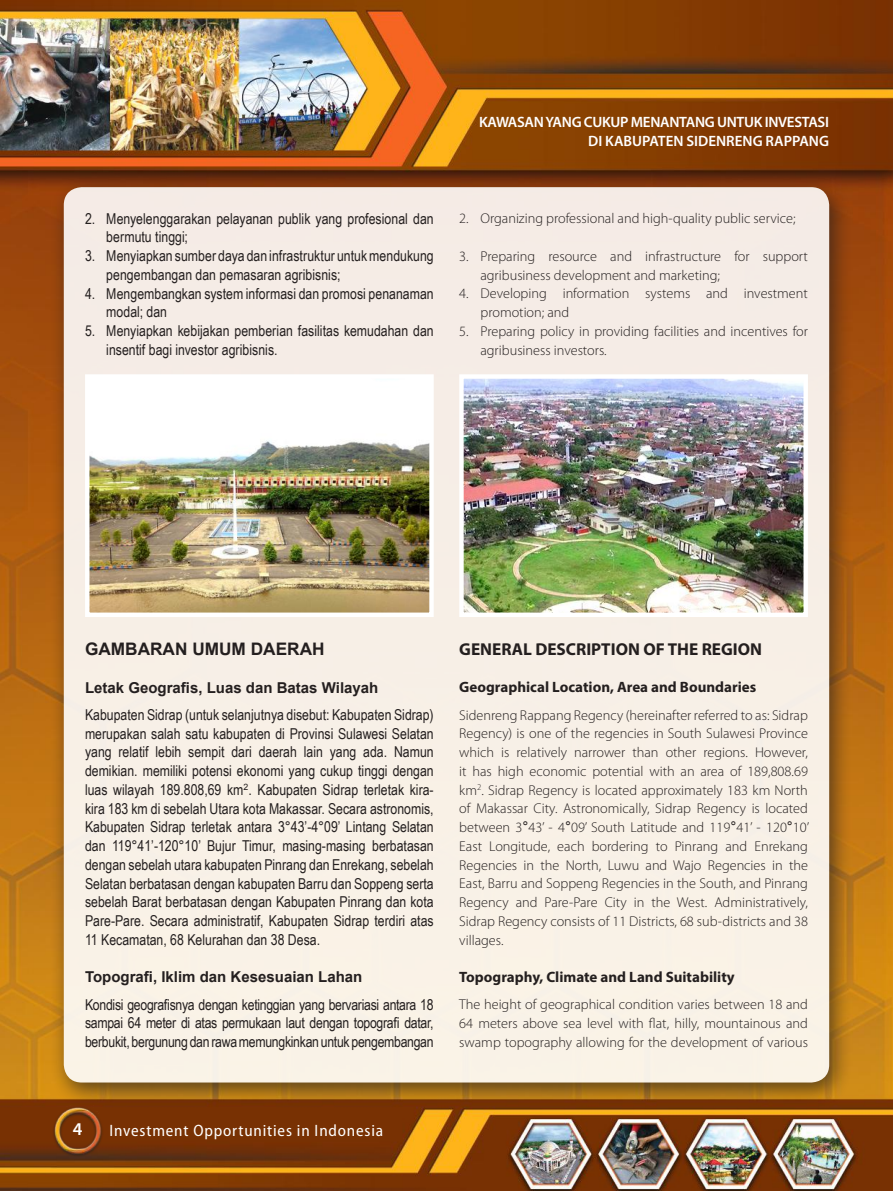
<style>
.page{position:relative;width:893px;height:1191px;background:#fff}
.page>*{position:absolute;margin:0;border:0;box-sizing:border-box;transform-origin:0 0}
.t1{font:600 18px "Myriad Pro";color:#fff}
.t2{font:700 17.25px "Myriad Pro";color:#241f1f}
.t3{font:700 17.25px "Arial";color:#241f1f}
.t4{font:semi-condensed 16.5px "Myriad Pro";letter-spacing:.05em;color:#fff}
.t5{font:15px/18.8px "Arial Narrow";color:#241f1f}
.t6{font:700 15px "Myriad Pro";color:#241f1f}
.t7{font:700 15px "Arial";color:#241f1f}
.t8{font:600 15px/19.5px "Myriad Pro";letter-spacing:-.02em;color:#fff;text-align:right}
.t9{font:300 14.25px/18.8px "Myriad Pro";color:#241f1f}
.s1{font-family:"Arial Narrow";font-weight:400;font-size:15px}
</style>
<div class="page">
<img style="left:0;top:0;width:893px;height:1191px">
<div style="left:50px;top:175px;width:803px;height:933px;background:#241f1f;opacity:.75"></div>
<div style="left:64px;top:187px;width:765px;height:895px;background:#f8f0e6;border-radius:18px"></div>
<img style="left:47px;top:1099px;width:62px;height:63px">
<img style="left:90px;top:379px;width:339px;height:233px">
<div style="left:85px;top:374px;width:349px;height:243px;border:4px solid #fff"></div>
<img style="left:464px;top:379px;width:339px;height:233px">
<div style="left:459px;top:374px;width:349px;height:243px;border:4px solid #fff"></div>
<p class="t5" style="left:106px;top:208px;width:329px;text-indent:-21px">2. Menyelenggarakan pelayanan publik yang profesional dan bermutu tinggi;</p>
<p class="t5" style="left:106px;top:246px;width:329px;text-indent:-21px">3. Menyiapkan sumber daya dan infrastruktur untuk mendukung pengembangan dan pemasaran agribisnis;</p>
<p class="t5" style="left:106px;top:283px;width:329px;text-indent:-21px">4. Mengembangkan system informasi dan promosi penanaman modal; dan</p>
<p class="t5" style="left:106px;top:321px;width:329px;text-indent:-21px">5. Menyiapkan kebijakan pemberian fasilitas kemudahan dan insentif bagi investor agribisnis.</p>
<p class="t8" style="left:479px;top:112px;width:352px">KAWASAN YANG CUKUP MENANTANG UNTUK INVESTASI<br>DI KABUPATEN SIDENRENG RAPPANG</p>
<p class="t9" style="left:459px;top:209px;width:338px">2. Organizing professional and high-quality public service;</p>
<p class="t9" style="left:480px;top:247px;width:329px;text-indent:-21px">3. Preparing resource and infrastructure for support agribusiness development and marketing;</p>
<p class="t9" style="left:480px;top:284px;width:329px;text-indent:-21px">4. Developing information systems and investment promotion; and</p>
<p class="t9" style="left:480px;top:322px;width:329px;text-indent:-21px">5. Preparing policy in providing facilities and incentives for agribusiness investors.</p>
<p class="t3" style="left:85px;top:637px;width:241px">GAMBARAN UMUM DAERAH</p>
<p class="t7" style="left:85px;top:677px;width:295px">Letak Geografis, Luas dan Batas Wilayah</p>
<p class="t5" style="left:85px;top:704px;width:350px;text-align:justify">Kabupaten Sidrap (untuk selanjutnya disebut: Kabupaten Sidrap) merupakan salah satu kabupaten di Provinsi Sulawesi Selatan yang relatif lebih sempit dari daerah lain yang ada. Namun demikian. memiliki potensi ekonomi yang cukup tinggi dengan luas wilayah 189.808,69 km<sup>2</sup>. Kabupaten Sidrap terletak kira&shy;kira 183 km di sebelah Utara kota Makassar. Secara astronomis, Kabupaten Sidrap terletak antara 3°43’-4°09’ Lintang Selatan dan 119°41’-120°10’ Bujur Timur, masing-masing berbatasan dengan sebelah utara kabupaten Pinrang dan Enrekang, sebelah Selatan berbatasan dengan kabupaten Barru dan Soppeng serta sebelah Barat berbatasan dengan Kabupaten Pinrang dan kota Pare-Pare. Secara administratif, Kabupaten Sidrap terdiri atas 11 Kecamatan, 68 Kelurahan dan 38 Desa.</p>
<p class="t7" style="left:85px;top:967px;width:279px">Topografi, Iklim dan Kesesuaian Lahan</p>
<p class="t5" style="left:85px;top:994px;width:350px;text-align:justify">Kondisi geografisnya dengan ketinggian yang bervariasi antara 18 sampai 64 meter di atas permukaan laut dengan topografi datar, berbukit, bergunung dan rawa memungkinkan untuk pengembangan</p>
<p class="t2" style="left:459px;top:637px;width:304px">GENERAL DESCRIPTION OF THE REGION</p>
<p class="t6" style="left:459px;top:677px;width:299px">Geographical Location, Area and Boundaries</p>
<p class="t9" style="left:459px;top:705px;width:352px;text-align:justify">Sidenreng Rappang Regency (hereinafter referred to as: Sidrap Regency) is one of the regencies in South Sulawesi Province which is relatively narrower than other regions. However, it has high economic potential with an area of 189,808.69 km<sup>2</sup>. Sidrap Regency is located approximately 183 km North of Makassar City. Astronomically, Sidrap Regency is located between 3<span class="s1">°</span>43’ - 4<span class="s1">°</span>09’ South Latitude and 119<span class="s1">°</span>41’ - 120<span class="s1">°</span>10’ East Longitude, each bordering to Pinrang and Enrekang Regencies in the North, Luwu and Wajo Regencies in the East, Barru and Soppeng Regencies in the South, and Pinrang Regency and Pare-Pare City in the West. Administratively, Sidrap Regency consists of 11 Districts, 68 sub-districts and 38 villages.</p>
<p class="t6" style="left:459px;top:967px;width:277px">Topography, Climate and Land Suitability</p>
<p class="t9" style="left:459px;top:995px;width:350px;text-align:justify">The height of geographical condition varies between 18 and 64 meters above sea level with flat, hilly, mountainous and swamp topography allowing for the development of various</p>
<p class="t1" style="left:73px;top:1117px;width:11px">4</p>
<p class="t4" style="left:110px;top:1120px;width:275px">Investment Opportunities in Indonesia</p>
</div>
